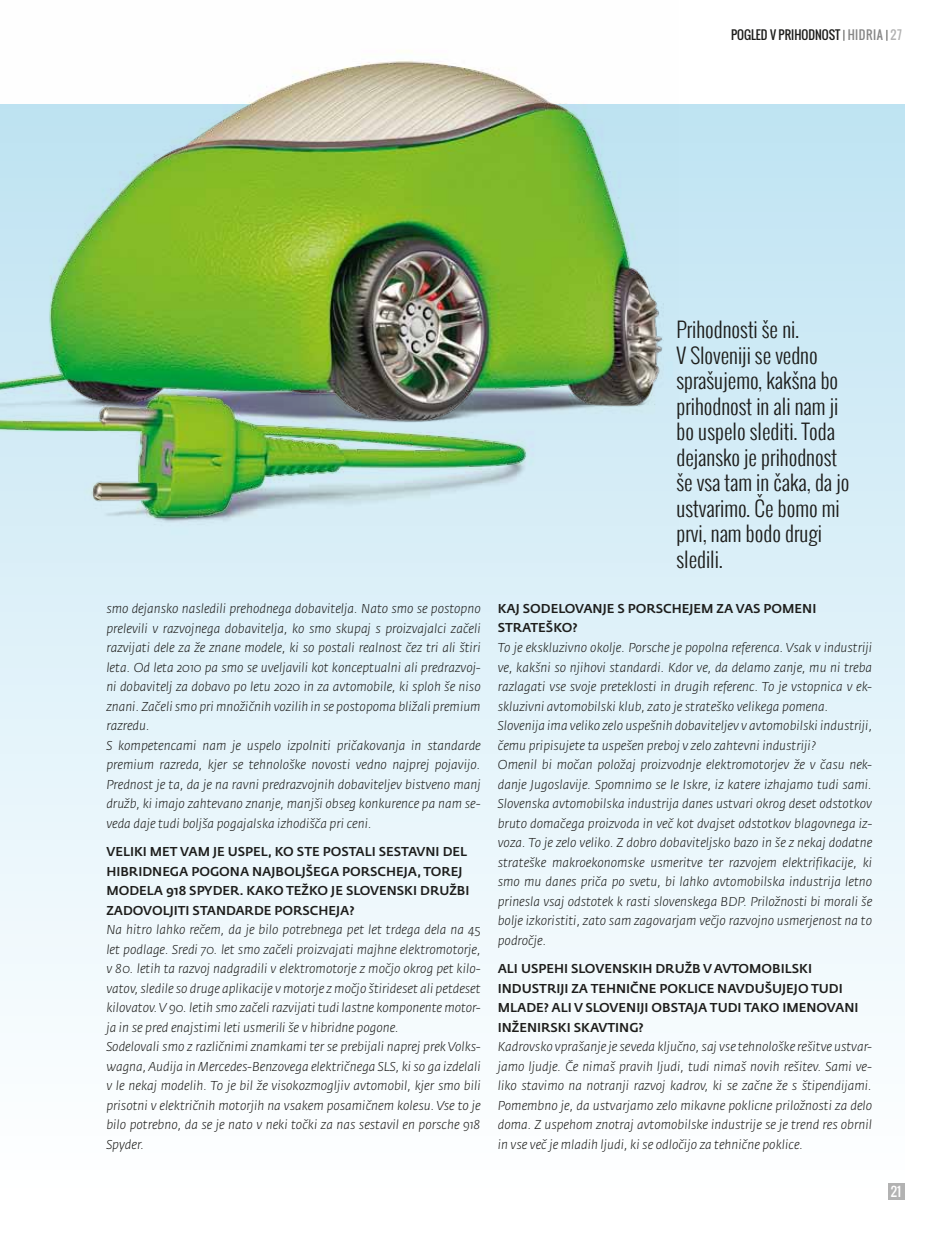
<style>
.page{position:relative;width:936px;height:1234px;background:#fff}
.page>*{position:absolute;margin:0;border:0;box-sizing:border-box;transform-origin:0 0}
.t1{font:300 21px/25.5px "Oswald";color:#1d1d1b}
.t2{font:italic 300 12.75px/19.5px "Fedra Sans CE";color:#1d1d1b}
.t3{font:500 12.75px/19.5px "Fedra Sans CE";color:#1d1d1b}
.t4{font:12.6px "Oswald";color:#fff}
.t5{font:12px "Oswald";letter-spacing:.02em;color:#1d1d1b}
.t6{font:12px "Oswald";color:#1d1d1b}
.s1{font-weight:300}
.s2{color:#878787}
.s3{color:#b2b2b2}
</style>
<div class="page">
<div style="left:0;top:104px;width:904px;height:1095px;background:linear-gradient(to bottom,#bfe4f2,#fff)"></div>
<img style="left:0;top:60px;width:678px;height:502px">
<div style="left:887px;top:1182px;width:17px;height:17px;background:#b2b2b2"></div>
<p class="t6" style="left:731px;top:26px;width:13px">POGLED</p>
<p class="t5" style="left:770px;top:26px;width:133px">V PRIHODNOST <span class="s1">|</span> <span class="s2">HIDRIA</span> <span class="s1">|</span> <span class="s3">27</span></p>
<p class="t2" style="left:106px;top:599px;width:376px">smo dejansko nasledili prehodnega dobavitelja. Nato smo se postopno prelevili v razvojnega dobavitelja, ko smo skupaj s proizvajalci začeli razvijati dele za že znane modele, ki so postali realnost čez tri ali štiri leta. Od leta 2010 pa smo se uveljavili kot konceptualni ali predrazvoj&shy;ni dobavitelj za dobavo po letu 2020 in za avtomobile, ki sploh še niso znani. Začeli smo pri množičnih vozilih in se postopoma bližali premium razredu.<br>S kompetencami nam je uspelo izpolniti pričakovanja in standarde premium razreda, kjer se tehnološke novosti vedno najprej pojavijo.<br>Prednost je ta, da je na ravni predrazvojnih dobaviteljev bistveno manj družb, ki imajo zahtevano znanje, manjši obseg konkurence pa nam se&shy;veda daje tudi boljša pogajalska izhodišča pri ceni.</p>
<p class="t3" style="left:106px;top:841px;width:364px">VELIKI MET VAM JE USPEL, KO STE POSTALI SESTAVNI DEL HIBRIDNEGA POGONA NAJBOLJŠEGA PORSCHEJA, TOREJ MODELA 918 SPYDER. KAKO TEŽKO JE SLOVENSKI DRUŽBI ZADOVOLJITI STANDARDE PORSCHEJA?</p>
<p class="t2" style="left:106px;top:920px;width:376px">Na hitro lahko rečem, da je bilo potrebnega pet let trdega dela na 45 let podlage. Sredi 70. let smo začeli proizvajati majhne elektromotorje, v 80. letih ta razvoj nadgradili v elektromotorje z močjo okrog pet kilo&shy;vatov, sledile so druge aplikacije v motorje z močjo štirideset ali petdeset kilovatov. V 90. letih smo začeli razvijati tudi lastne komponente motor&shy;ja in se pred enajstimi leti usmerili še v hibridne pogone.<br>Sodelovali smo z različnimi znamkami ter se prebijali naprej prek Volks&shy;wagna, Audija in Mercedes-Benzovega električnega SLS, ki so ga izdelali v le nekaj modelih. To je bil že visokozmogljiv avtomobil, kjer smo bili prisotni v električnih motorjih na vsakem posamičnem kolesu. Vse to je bilo potrebno, da se je nato v neki točki za nas sestavil en porsche 918<br>Spyder.</p>
<h1 class="t1" style="left:676px;top:316px;width:174px">Prihodnosti še ni.<br>V Sloveniji se vedno sprašujemo, kakšna bo prihodnost in ali nam ji bo uspelo slediti. Toda dejansko je prihodnost še vsa tam in čaka, da jo ustvarimo. Če bomo mi prvi, nam bodo drugi sledili.</h1>
<p class="t3" style="left:497px;top:598px;width:320px">KAJ SODELOVANJE S PORSCHEJEM ZA VAS POMENI<br>STRATEŠKO?</p>
<p class="t2" style="left:497px;top:638px;width:376px">To je ekskluzivno okolje. Porsche je popolna referenca. Vsak v industriji ve, kakšni so njihovi standardi. Kdor ve, da delamo zanje, mu ni treba razlagati vse svoje preteklosti in drugih referenc. To je vstopnica v ek&shy;skluzivni avtomobilski klub, zato je strateško velikega pomena.<br>Slovenija ima veliko zelo uspešnih dobaviteljev v avtomobilski industriji, čemu pripisujete ta uspešen preboj v zelo zahtevni industriji?<br>Omenil bi močan položaj proizvodnje elektromotorjev že v času nek&shy;danje Jugoslavije. Spomnimo se le Iskre, iz katere izhajamo tudi sami.<br>Slovenska avtomobilska industrija danes ustvari okrog deset odstotkov bruto domačega proizvoda in več kot dvajset odstotkov blagovnega iz&shy;voza. To je zelo veliko. Z dobro dobaviteljsko bazo in še z nekaj dodatne strateške makroekonomske usmeritve ter razvojem elektrifikacije, ki smo mu danes priča po svetu, bi lahko avtomobilska industrija letno prinesla vsaj odstotek k rasti slovenskega BDP. Priložnosti bi morali še bolje izkoristiti, zato sam zagovarjam večjo razvojno usmerjenost na to področje.</p>
<p class="t3" style="left:497px;top:958px;width:362px">ALI USPEHI SLOVENSKIH DRUŽB V AVTOMOBILSKI INDUSTRIJI ZA TEHNIČNE POKLICE NAVDUŠUJEJO TUDI MLADE? ALI V SLOVENIJI OBSTAJA TUDI TAKO IMENOVANI INŽENIRSKI SKAVTING?</p>
<p class="t2" style="left:497px;top:1036px;width:376px;text-align:justify">Kadrovsko vprašanje je seveda ključno, saj vse tehnološke rešitve ustvar&shy;jamo ljudje. Če nimaš pravih ljudi, tudi nimaš novih rešitev. Sami ve&shy;liko stavimo na notranji razvoj kadrov, ki se začne že s štipendijami.<br>Pomembno je, da ustvarjamo zelo mikavne poklicne priložnosti za delo doma. Z uspehom znotraj avtomobilske industrije se je trend res obrnil in vse več je mladih ljudi, ki se odločijo za tehnične poklice.</p>
<p class="t4" style="left:890px;top:1181px;width:12px">21</p>
</div>
